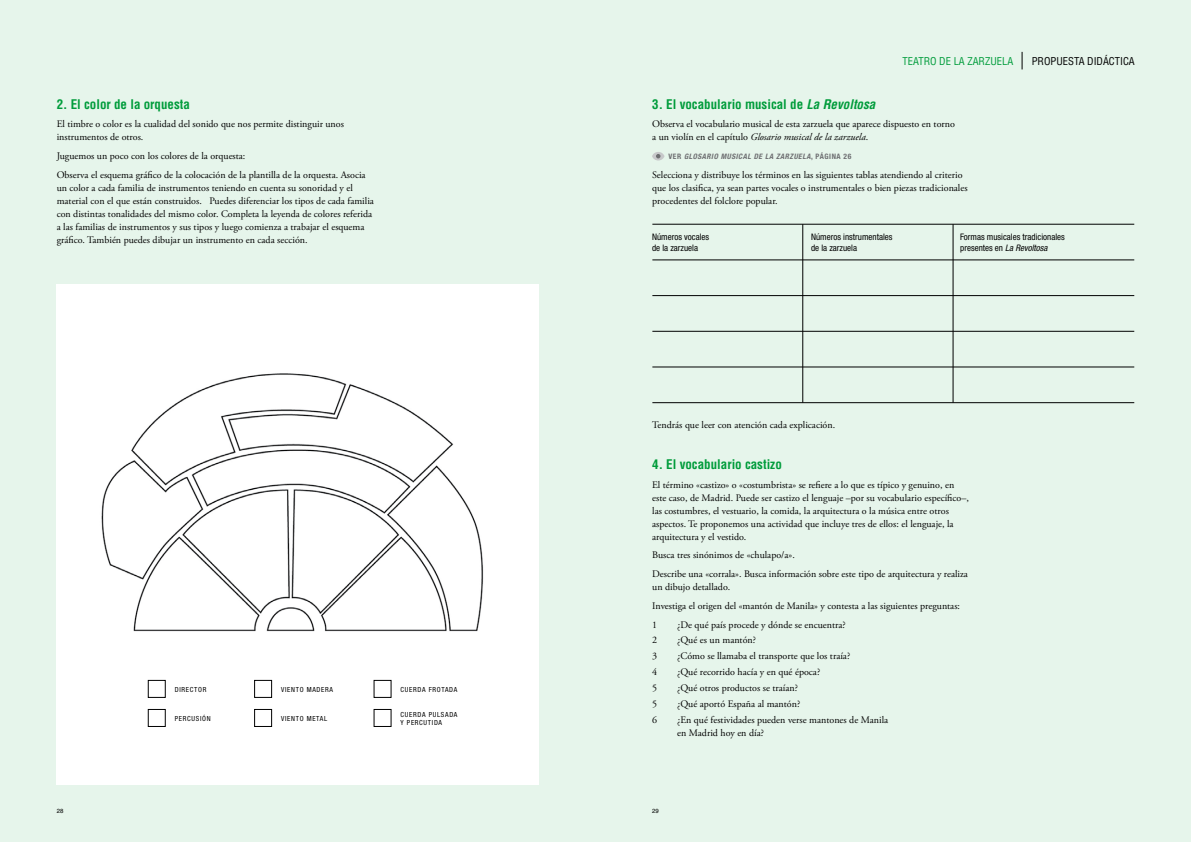
<style>
.page{position:relative;width:1191px;height:842px;background:#e6f5eb}
.page>*{position:absolute;margin:0;border:0;box-sizing:border-box;transform-origin:0 0}
.t1{font:700 condensed 13px "Helvetica LT Std";color:#009c3b}
.t2{font:condensed 10.6px "Helvetica LT Std";color:#009c3b}
.t3{font:condensed 10.6px "Helvetica LT Std";color:#000}
.t4{font:10px/13px "Adobe Garamond Pro";color:#000}
.t5{font:condensed 9px "Helvetica Neue";color:#000}
.t6{font:italic 700 condensed 7.5px "Helvetica Neue";letter-spacing:.07em;color:#6d6e71}
.t7{font:condensed 7px/8px "Helvetica Neue";letter-spacing:.1em;color:#000}
.t8{font:6px "Helvetica LT Std";color:#000}
.s1{font-style:italic}
.s2{font-style:normal}
</style>
<div class="page">
<svg style="left:1022px;top:52px;width:1px;height:17px"></svg>
<div style="left:57px;top:285px;width:482px;height:500px;background:#fff"></div>
<img style="left:101px;top:373px;width:383px;height:353px">
<hr style="left:652px;top:224px;width:482px;height:1px;background:#000">
<hr style="left:652px;top:260px;width:482px;height:1px;background:#000">
<hr style="left:652px;top:295px;width:482px;height:1px;background:#000">
<hr style="left:652px;top:331px;width:482px;height:1px;background:#000">
<hr style="left:652px;top:367px;width:482px;height:1px;background:#000">
<hr style="left:652px;top:402px;width:482px;height:1px;background:#000">
<hr style="left:802px;top:224px;width:1px;height:179px;background:#000">
<hr style="left:953px;top:224px;width:1px;height:179px;background:#000">
<svg style="left:652px;top:152px;width:12px;height:8px"></svg>
<svg style="left:656px;top:154px;width:4px;height:4px"></svg>
<div style="left:148px;top:680px;width:17px;height:17px;border:1px solid #000"></div>
<div style="left:148px;top:709px;width:17px;height:17px;border:1px solid #000"></div>
<div style="left:254px;top:680px;width:18px;height:17px;border:1px solid #000"></div>
<div style="left:254px;top:709px;width:18px;height:17px;border:1px solid #000"></div>
<p class="t2" style="left:902px;top:54px;width:112px">TEATRO DE LA ZARZUELA</p>
<p class="t3" style="left:1031px;top:54px;width:105px">PROPUESTA DIDÁCTICA</p>
<h1 class="t1" style="left:57px;top:96px;width:135px">2. El color de la orquesta</h1>
<p class="t4" style="left:57px;top:118px;width:289px">El timbre o color es la cualidad del sonido que nos permite distinguir unos instrumentos de otros.</p>
<p class="t4" style="left:57px;top:147px;width:310px;line-height:18.7px">Juguemos un poco con los colores de la orquesta:<br>Observa el esquema gráfico de la colocación de la plantilla de la orquesta. Asocia</p>
<p class="t4" style="left:57px;top:181px;width:319px">un color a cada familia de instrumentos teniendo en cuenta su sonoridad y el material con el que están construidos. Puedes diferenciar los tipos de cada familia con distintas tonalidades del mismo color. Completa la leyenda de colores referida a las familias de instrumentos y sus tipos y luego comienza a trabajar el esquema gráfico. También puedes dibujar un instrumento en cada sección.</p>
<h1 class="t1" style="left:652px;top:96px;width:225px">3. El vocabulario musical de <span class="s1">La Revoltosa</span></h1>
<p class="t4" style="left:652px;top:118px;width:304px">Observa el vocabulario musical de esta zarzuela que aparece dispuesto en torno a un violín en el capítulo <span class="s1">Glosario musical de la zarzuela</span>.</p>
<p class="t6" style="left:668px;top:152px;width:184px"><span class="s2">VER</span> GLOSARIO MUSICAL DE LA ZARZUELA<span class="s2">, PÁGI NA 26</span></p>
<p class="t4" style="left:652px;top:168px;width:317px">Selecciona y distribuye los términos en las siguientes tablas atendiendo al criterio que los clasifica, ya sean partes vocales o instrumentales o bien piezas tradicionales procedentes del folclore popular.</p>
<p class="t5" style="left:652px;top:232px;width:59px">Números vocales</p>
<p class="t5" style="left:811px;top:232px;width:83px">Números instrumentales</p>
<p class="t5" style="left:960px;top:232px;width:106px">Formas musicales tradicionales</p>
<p class="t5" style="left:652px;top:243px;width:47px">de la zarzuela</p>
<p class="t5" style="left:811px;top:243px;width:47px">de la zarzuela</p>
<p class="t5" style="left:960px;top:243px;width:89px">presentes en <span class="s1">La Revoltosa</span></p>
<p class="t4" style="left:652px;top:419px;width:184px">Tendrás que leer con atención cada explicación.</p>
<h1 class="t1" style="left:652px;top:456px;width:131px">4. El vocabulario castizo</h1>
<p class="t4" style="left:652px;top:478px;width:318px">El término «castizo» o «costumbrista» se refiere a lo que es típico y genuino, en este caso, de Madrid. Puede ser castizo el lenguaje –por su vocabulario específico–, las costumbres, el vestuario, la comida, la arquitectura o la música entre otros aspectos. Te proponemos una actividad que incluye tres de ellos: el lenguaje, la arquitectura y el vestido.</p>
<p class="t4" style="left:652px;top:546px;width:317px;line-height:18.7px">Busca tres sinónimos de «chulapo/a».<br>Describe una «corrala». Busca información sobre este tipo de arquitectura y realiza</p>
<p class="t4" style="left:652px;top:578px;width:309px;line-height:18.7px">un dibujo detallado.<br>Investiga el origen del «mantón de Manila» y contesta a las siguientes preguntas:<br>1</p>
<p class="t4" style="left:677px;top:618px;width:170px">¿De qué país procede y dónde se encuentra?</p>
<p class="t7" style="left:175px;top:685px;width:10px">direct</p>
<p class="t7" style="left:198px;top:685px;width:8px">or</p>
<p class="t7" style="left:175px;top:714px;width:5px">perc</p>
<p class="t7" style="left:191px;top:714px;width:20px">usión</p>
<p class="t7" style="left:281px;top:685px;width:5px">vient</p>
<p class="t7" style="left:300px;top:685px;width:27px">o madera</p>
<p class="t7" style="left:281px;top:714px;width:5px">vient</p>
<p class="t7" style="left:300px;top:714px;width:12px">o metal</p>
<p class="t7" style="left:400px;top:685px;width:58px">cuerda frotada</p>
<p class="t7" style="left:400px;top:710px;width:58px">cuerda pulsada y perc</p>
<p class="t7" style="left:423px;top:718px;width:20px">uti da</p>
<p class="t4" style="left:652px;top:634px;width:6px">2</p>
<p class="t4" style="left:677px;top:634px;width:80px">¿Qué es un mantón?</p>
<p class="t4" style="left:652px;top:650px;width:6px">3</p>
<p class="t4" style="left:677px;top:650px;width:174px">¿Cómo se llamaba el transporte que los traía?</p>
<p class="t4" style="left:652px;top:666px;width:6px">4</p>
<p class="t4" style="left:677px;top:666px;width:144px">¿Qué recorrido hacía y en qué época?</p>
<p class="t4" style="left:652px;top:681px;width:6px">5</p>
<p class="t4" style="left:677px;top:681px;width:122px">¿Qué otros productos se traían?</p>
<p class="t4" style="left:652px;top:697px;width:6px">5</p>
<p class="t4" style="left:677px;top:697px;width:125px">¿Qué aportó España al mantón?</p>
<p class="t4" style="left:652px;top:713px;width:6px">6</p>
<p class="t4" style="left:677px;top:713px;width:212px">¿En qué festividades pueden verse mantones de Manila en Madrid hoy en día?</p>
<p class="t8" style="left:57px;top:807px;width:8px">28</p>
<p class="t8" style="left:652px;top:807px;width:8px">29</p>
</div>
